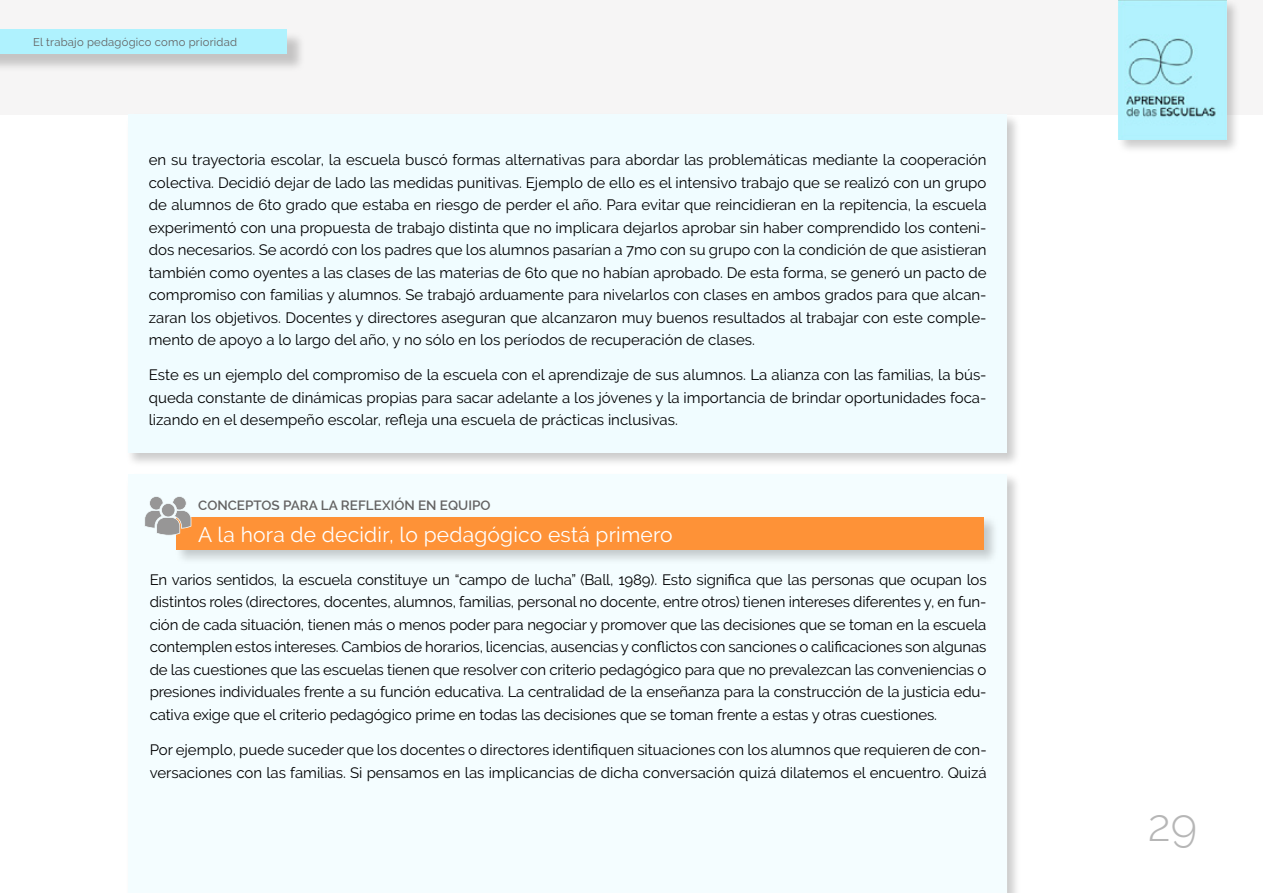
<style>
.page{position:relative;width:1263px;height:893px;background:#fff}
.page>*{position:absolute;margin:0;border:0;box-sizing:border-box;transform-origin:0 0}
.t1{font:300 45px "Raleway";color:#b6b6b6}
.t2{font:21px "Raleway";letter-spacing:.01em;color:#fff}
.t3{font:15px/22.5px "Raleway";color:#000;text-align:justify}
.t4{font:600 13.5px "Raleway";color:#636262}
.t5{font:11.25px "Raleway";letter-spacing:.02em;color:#636262}
</style>
<div class="page">
<div style="left:1px;top:1px;width:1262px;height:114px;background:#f6f5f5"></div>
<img style="left:1118px;top:0;width:118px;height:150px">
<img style="left:1118px;top:1px;width:118px;height:114px">
<img style="left:1119px;top:1px;width:107px;height:138px">
<div style="left:128px;top:474px;width:879px;height:419px;background:#f4fdff"></div>
<div style="left:176px;top:517px;width:808px;height:33px;background:#fe9237"></div>
<svg style="left:144px;top:496px;width:47px;height:39px"></svg>
<div style="left:128px;top:115px;width:879px;height:338px;background:#f0fcff"></div>
<img style="left:0;top:32px;width:301px;height:40px">
<div style="left:0;top:29px;width:286px;height:25px;background:#aff2fe"></div>
<p class="t5" style="left:33px;top:36px;width:205px">El trabajo pedagógico como prioridad</p>
<p class="t3" style="left:149px;top:148px;width:839px">en su trayectoria escolar, la escuela buscó formas alternativas para abordar las problemáticas mediante la cooperación colectiva. Decidió dejar de lado las medidas punitivas. Ejemplo de ello es el intensivo trabajo que se realizó con un grupo de alumnos de 6to grado que estaba en riesgo de perder el año. Para evitar que reincidieran en la repitencia, la escuela experimentó con una propuesta de trabajo distinta que no implicara dejarlos aprobar sin haber comprendido los conteni&shy;dos necesarios. Se acordó con los padres que los alumnos pasarían a 7mo con su grupo con la condición de que asistieran también como oyentes a las clases de las materias de 6to que no habían aprobado. De esta forma, se generó un pacto de compromiso con familias y alumnos. Se trabajó arduamente para nivelarlos con clases en ambos grados para que alcan&shy;zaran los objetivos. Docentes y directores aseguran que alcanzaron muy buenos resultados al trabajar con este comple&shy;mento de apoyo a lo largo del año, y no sólo en los períodos de recuperación de clases.</p>
<p class="t3" style="left:149px;top:364px;width:839px">Este es un ejemplo del compromiso de la escuela con el aprendizaje de sus alumnos. La alianza con las familias, la bús&shy;queda constante de dinámicas propias para sacar adelante a los jóvenes y la importancia de brindar oportunidades foca&shy;lizando en el desempeño escolar, refleja una escuela de prácticas inclusivas.</p>
<p class="t4" style="left:198px;top:498px;width:294px">CONCEPTOS PARA LA REFLEXIÓN EN EQUIPO</p>
<h2 class="t2" style="left:198px;top:522px;width:476px">A la hora de decidir, lo pedagógico está primero</h2>
<p class="t3" style="left:150px;top:568px;width:838px">En varios sentidos, la escuela constituye un “campo de lucha” (Ball, 1989). Esto significa que las personas que ocupan los distintos roles (directores, docentes, alumnos, familias, personal no docente, entre otros) tienen intereses diferentes y, en fun&shy;ción de cada situación, tienen más o menos poder para negociar y promover que las decisiones que se toman en la escuela contemplen estos intereses. Cambios de horarios, licencias, ausencias y conflictos con sanciones o calificaciones son algunas de las cuestiones que las escuelas tienen que resolver con criterio pedagógico para que no prevalezcan las conveniencias o presiones individuales frente a su función educativa. La centralidad de la enseñanza para la construcción de la justicia edu&shy;cativa exige que el criterio pedagógico prime en todas las decisiones que se toman frente a estas y otras cuestiones.</p>
<p class="t3" style="left:150px;top:738px;width:838px">Por ejemplo, puede suceder que los docentes o directores identifiquen situaciones con los alumnos que requieren de con&shy;versaciones con las familias. Si pensamos en las implicancias de dicha conversación quizá dilatemos el encuentro. Quizá</p>
<h1 class="t1" style="left:1147px;top:798px;width:52px">29</h1>
</div>
